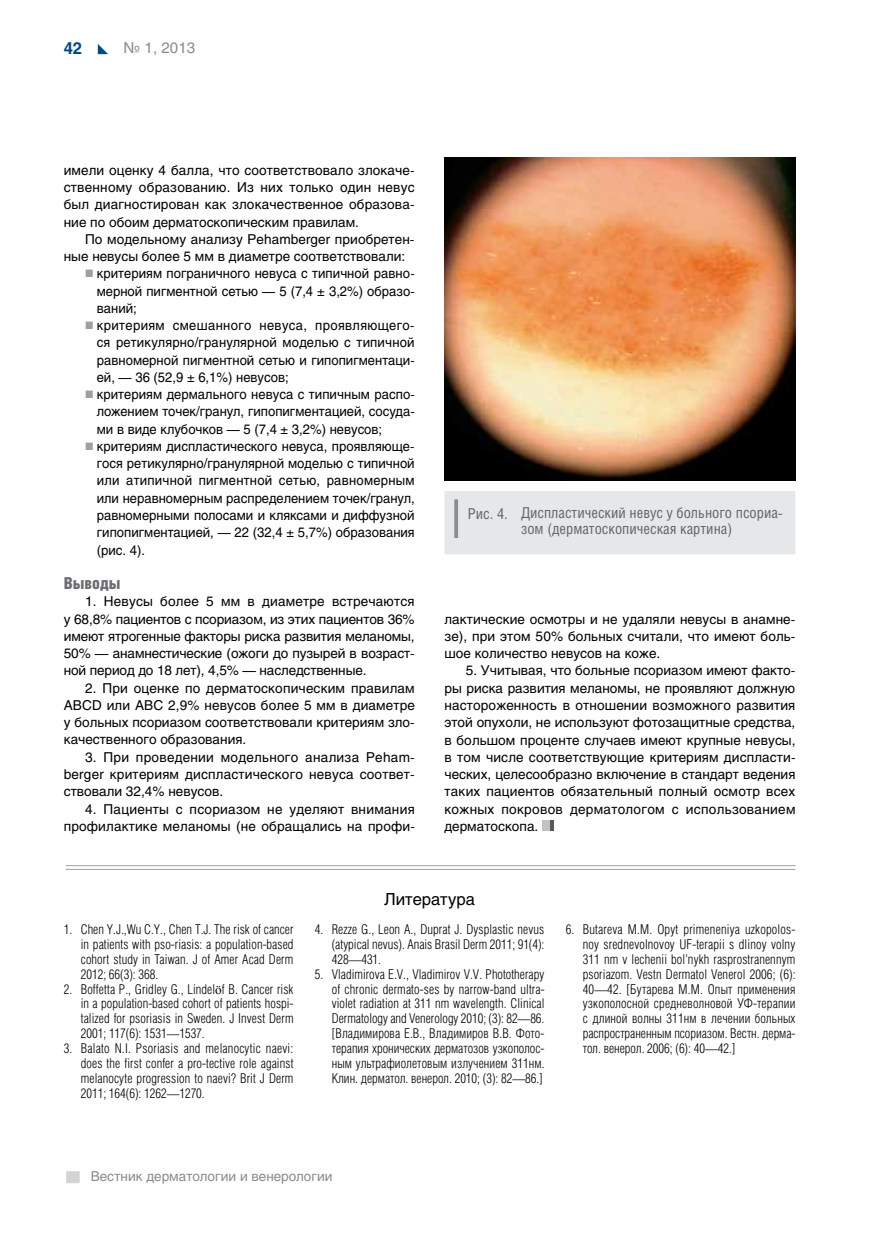
<style>
.page{position:relative;width:872px;height:1234px;background:#fff}
.page>*{position:absolute;margin:0;border:0;box-sizing:border-box;transform-origin:0 0}
.t1{font:16.5px "Helios C";color:#000}
.t2{font:16.5px "Helios Cond Black C";color:#6d6e71}
.t3{font:700 16.5px "Helios C";color:#004983}
.t4{font:15px/16.5px "Helios Cond C";color:#636466;text-align:center}
.t5{font:15px "Helios C";color:#8a8c8e}
.t6{font:13.5px/17.2px "Helios C";color:#000;text-align:justify}
.t7{font:13.5px/14.9px "Helios Cond Light C";letter-spacing:.005em;color:#000;text-align:justify}
.t8{font:13.5px "Helios C";color:#000;scale:.96 1}
.t9{font:13.5px "Helios C";letter-spacing:.03em;color:#000;scale:.96 1}
.t10{font:13.5px "Helios C";letter-spacing:.02em;color:#000;scale:.96 1}
.t11{font:13.5px "Helios C";color:#8a8c8e}
.s1{font-family:"Times New Roman"}
</style>
<div class="page">
<div style="left:66px;top:1170px;width:14px;height:12px;background:#d1d3d4"></div>
<svg style="left:98px;top:44px;width:10px;height:10px"></svg>
<div style="left:542px;top:820px;width:10px;height:10px;background:#c0c2c4"></div>
<svg style="left:550px;top:820px;width:3px;height:10px"></svg>
<img style="left:444px;top:157px;width:351px;height:323px">
<div style="left:444px;top:491px;width:351px;height:63px;background:#e6e7e8"></div>
<svg style="left:454px;top:499px;width:4px;height:39px"></svg>
<hr style="left:66px;top:865px;width:729px;height:1px;background:#9d9fa2">
<hr style="left:66px;top:868px;width:729px;height:1px;background:#9d9fa2">
<p class="t3" style="left:64px;top:38px;width:20px">42</p>
<p class="t5" style="left:124px;top:39px;width:73px">№ 1, 2013</p>
<p class="t6" style="left:64px;top:161px;width:352px">имели оценку 4 балла, что соответствовало злокаче&shy;ственному образованию. Из них только один невус был диагностирован как злокачественное образова&shy;ние по обоим дерматоскопическим правилам.</p>
<p class="t6" style="left:85px;top:230px;width:331px">По модельному анализу Pehamberger приобретен-</p>
<p class="t6" style="left:64px;top:247px;width:343px">ные невусы более 5 мм в диаметре соответствовали:</p>
<p class="t8" style="left:97px;top:265px;width:333px">критериям пограничного невуса с типичной равно-</p>
<p class="t8" style="left:97px;top:283px;width:333px">мерной пигментной сетью — 5 (7,4 ± 3,2%) образо-</p>
<p class="t8" style="left:97px;top:300px;width:43px">ваний;</p>
<p class="t9" style="left:97px;top:317px;width:332px">критериям смешанного невуса, проявляющего-</p>
<p class="t8" style="left:97px;top:334px;width:332px">ся ретикулярно/гранулярной моделью с типичной</p>
<p class="t8" style="left:97px;top:352px;width:333px">равномерной пигментной сетью и гипопигментаци-</p>
<p class="t8" style="left:97px;top:369px;width:201px">ей, — 36 (52,9 ± 6,1%) невусов;</p>
<p class="t8" style="left:97px;top:386px;width:333px">критериям дермального невуса с типичным распо-</p>
<p class="t8" style="left:97px;top:403px;width:333px">ложением точек/гранул, гипопигментацией, сосуда-</p>
<p class="t8" style="left:97px;top:421px;width:299px">ми в виде клубочков — 5 (7,4 ± 3,2%) невусов;</p>
<p class="t8" style="left:97px;top:438px;width:332px">критериям диспластического невуса, проявляюще-</p>
<p class="t8" style="left:97px;top:455px;width:333px">гося ретикулярно/гранулярной моделью с типичной</p>
<p class="t10" style="left:97px;top:472px;width:332px">или атипичной пигментной сетью, равномерным</p>
<p class="t8" style="left:97px;top:490px;width:333px">или неравномерным распределением точек/гранул,</p>
<p class="t8" style="left:97px;top:507px;width:332px">равномерными полосами и кляксами и диффузной</p>
<p class="t8" style="left:97px;top:524px;width:333px">гипопигментацией, — 22 (32,4 ± 5,7%) образования</p>
<p class="t8" style="left:97px;top:541px;width:52px">(рис. 4).</p>
<p class="t2" style="left:64px;top:573px;width:58px">Выводы</p>
<p class="t6" style="left:64px;top:592px;width:352px;text-indent:21px">1. Невусы более 5 мм в диаметре встречаются у 68,8% пациентов с псориазом, из этих пациентов 36% имеют ятрогенные факторы риска развития меланомы, 50% — анамнестические (ожоги до пузырей в возраст&shy;ной период до 18 лет), 4,5% — наследственные.</p>
<p class="t6" style="left:64px;top:679px;width:352px;text-indent:21px">2. При оценке по дерматоскопическим правилам АВСD или АВС 2,9% невусов более 5 мм в диаметре у больных псориазом соответствовали критериям зло&shy;качественного образования.</p>
<p class="t6" style="left:64px;top:748px;width:352px;text-indent:21px">3. При проведении модельного анализа Peham&shy;berger критериям диспластического невуса соответ&shy;ствовали 32,4% невусов.</p>
<p class="t6" style="left:64px;top:799px;width:352px;text-align:right">4. Пациенты с псориазом не уделяют внимания профилактике меланомы (не обращались на профи-</p>
<p class="t4" style="left:467px;top:503px;width:317px">Рис. 4. Диспластический невус у больного псориа&shy;зом (дерматоскопическая картина)</p>
<p class="t6" style="left:444px;top:610px;width:352px">лактические осмотры и не удаляли невусы в анамне&shy;зе), при этом 50% больных считали, что имеют боль&shy;шое количество невусов на коже.</p>
<p class="t6" style="left:444px;top:661px;width:353px;text-indent:21px">5. Учитывая, что больные псориазом имеют факто&shy;ры риска развития меланомы, не проявляют должную настороженность в отношении возможного развития этой опухоли, не используют фотозащитные средства, в большом проценте случаев имеют крупные невусы, в том числе соответствующие критериям диспласти&shy;ческих, целесообразно включение в стандарт ведения таких пациентов обязательный полный осмотр всех кожных покровов дерматологом с использованием дерматоскопа.</p>
<p class="t7" style="left:81px;top:921px;width:214px;text-indent:-17px">1. Chen Y.J.,Wu C.Y., Chen T.J. The risk of cancer in patients with pso-riasis: a population-based cohort study in Taiwan. J of Amer Acad Derm 2012; 66(3): 368.</p>
<p class="t7" style="left:81px;top:980px;width:214px;text-indent:-17px">2. Boffetta P., Gridley G., Lindel<span class="s1">ö</span>f B. Cancer risk in a population-based cohort of patients hospi&shy;talized for psoriasis in Sweden. J Invest Derm 2001; 117(6): 1531—1537.</p>
<p class="t7" style="left:81px;top:1040px;width:214px;text-indent:-17px">3. Balato N.I. Psoriasis and melanocytic naevi: does the first confer a pro-tective role against melanocyte progression to naevi? Brit J Derm 2011; 164(6): 1262—1270.</p>
<p class="t1" style="left:384px;top:889px;width:92px">Литература</p>
<p class="t7" style="left:332px;top:921px;width:214px;text-indent:-17px">4. Rezze G., Leon A., Duprat J. Dysplastic nevus (atypical nevus). Anais Brasil Derm 2011; 91(4):<br>428—431.</p>
<p class="t7" style="left:332px;top:966px;width:214px;text-indent:-17px">5. Vladimirova E.V., Vladimirov V.V. Phototherapy of chronic dermato-ses by narrow-band ultra&shy;violet radiation at 311 nm wavelength. Сlinical Dermatology and Venerology 2010; (3): 82—86. [Владимирова Е.В., Владимиров В.В. Фото&shy;терапия хронических дерматозов узкополос&shy;ным ультрафиолетовым излучением 311нм.<br>Клин. дерматол. венерол. 2010; (3): 82—86.]</p>
<p class="t7" style="left:583px;top:921px;width:214px;text-indent:-17px">6. Butareva M.M. Opyt primeneniya uzkopolos&shy;noy srednevolnovoy UF-terapii s dlinoy volny 311 nm v lechenii bol'nykh rasprostranennym psoriazom. Vestn Dermatol Venerol 2006; (6):<br>40—42. [Бутарева М.М. Опыт применения узкополосной средневолновой УФ-терапии с длиной волны 311нм в лечении больных распространенным псориазом. Вестн. дерма&shy;тол. венерол. 2006; (6): 40—42.]</p>
<p class="t11" style="left:91px;top:1168px;width:243px">Вестник дерматологии и венерологии</p>
</div>
